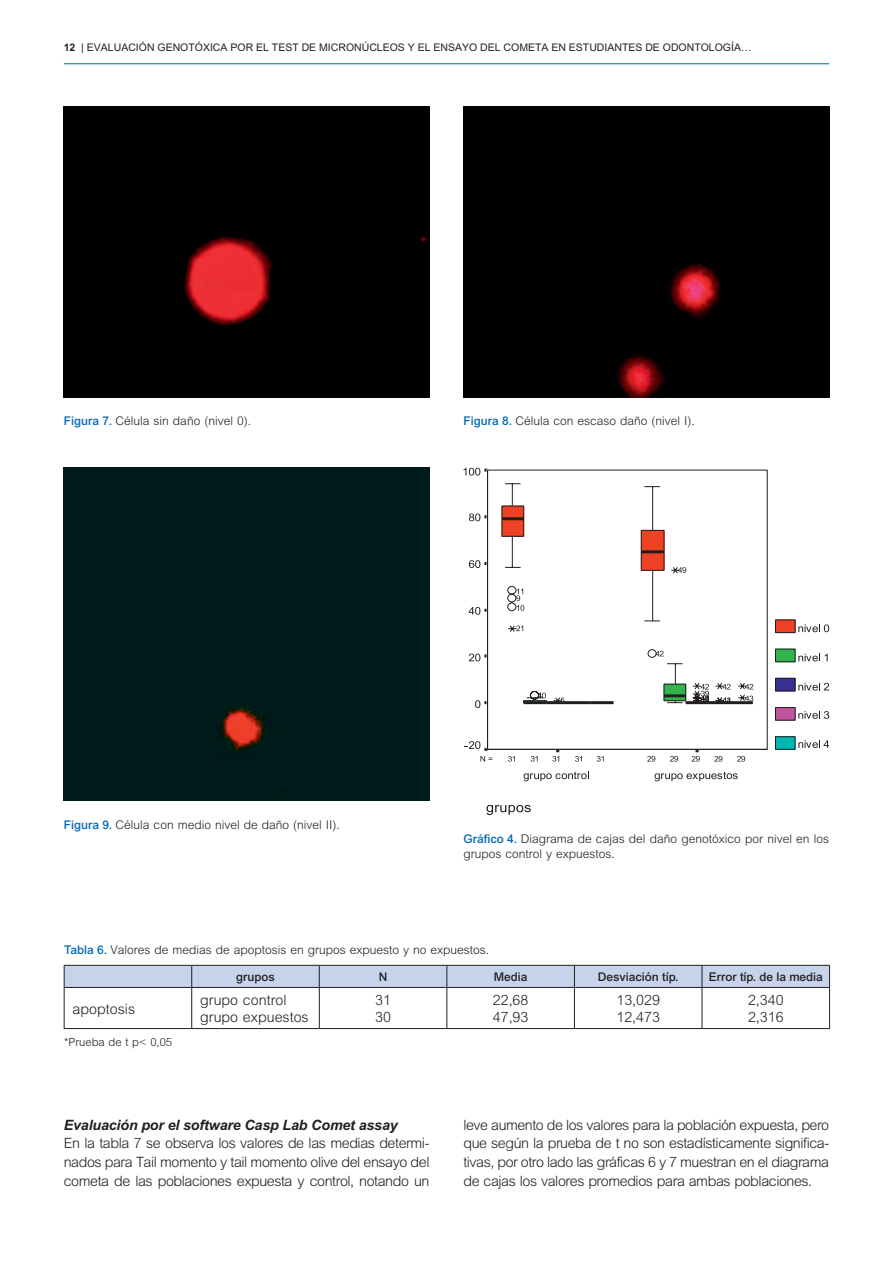
<style>
.page{position:relative;width:893px;height:1263px;background:#fff}
.page>*{position:absolute;margin:0;border:0;box-sizing:border-box;transform-origin:0 0}
._05-TXT_GRAL{font:300 14.25px/18.8px "M Arial";letter-spacing:-.03em;color:#231f20;text-align:justify}
.txt_gral_tbl{font:300 14.25px "M Arial";color:#231f20}
._04-LADILLO_TXT{font:italic 700 14.25px "M Arial";letter-spacing:-.01em;color:#231f20}
._04-PIE_FIGURAS{font:300 12px/15px "M Arial";color:#231f20}
.cabecera_tbl{font:500 12px "Arial";color:#231f20}
.txt_gral_tbl-2{font:300 11.25px "M Arial";color:#231f20}
.t1{font:10.5px "M Arial";color:#231f20}
.s1{font-weight:700}
.s2{font-family:"Arial";font-weight:500;color:#0168b3}
</style>
<div class="page">
<hr style="left:64px;top:63px;width:765px;height:1px;background:#0168b3">
<div style="left:64px;top:106px;width:365px;height:291px;background:#000"></div>
<div style="left:64px;top:468px;width:365px;height:333px;background:#001b1b"></div>
<div style="left:463px;top:106px;width:366px;height:291px;background:#000"></div>
<svg style="left:737px;top:756px;width:8px;height:6px"></svg>
<svg style="left:597px;top:756px;width:7px;height:6px"></svg>
<svg style="left:714px;top:756px;width:8px;height:6px"></svg>
<svg style="left:575px;top:756px;width:7px;height:6px"></svg>
<svg style="left:670px;top:756px;width:8px;height:6px"></svg>
<svg style="left:531px;top:756px;width:7px;height:6px"></svg>
<svg style="left:647px;top:756px;width:8px;height:6px"></svg>
<svg style="left:508px;top:756px;width:7px;height:6px"></svg>
<svg style="left:486px;top:805px;width:45px;height:10px"></svg>
<svg style="left:655px;top:771px;width:83px;height:10px"></svg>
<svg style="left:523px;top:771px;width:66px;height:10px"></svg>
<div style="left:775px;top:737px;width:20px;height:12px;background:#00b8b1"></div>
<div style="left:775px;top:736px;width:21px;height:14px;border:1px solid #231f20"></div>
<div style="left:775px;top:707px;width:20px;height:13px;background:#c2539f"></div>
<div style="left:775px;top:707px;width:21px;height:14px;border:1px solid #231f20"></div>
<div style="left:775px;top:678px;width:20px;height:13px;background:#3a2f92"></div>
<div style="left:775px;top:678px;width:21px;height:13px;border:1px solid #231f20"></div>
<div style="left:775px;top:649px;width:20px;height:13px;background:#31b44c"></div>
<div style="left:775px;top:649px;width:21px;height:13px;border:1px solid #231f20"></div>
<div style="left:775px;top:620px;width:20px;height:12px;background:#ef4225"></div>
<div style="left:775px;top:619px;width:21px;height:14px;border:1px solid #231f20"></div>
<svg style="left:798px;top:624px;width:31px;height:8px"></svg>
<svg style="left:798px;top:654px;width:30px;height:7px"></svg>
<svg style="left:798px;top:683px;width:31px;height:8px"></svg>
<svg style="left:798px;top:711px;width:31px;height:8px"></svg>
<svg style="left:798px;top:740px;width:31px;height:8px"></svg>
<svg style="left:465px;top:741px;width:27px;height:20px"></svg>
<svg style="left:475px;top:700px;width:11px;height:8px"></svg>
<svg style="left:469px;top:654px;width:17px;height:7px"></svg>
<svg style="left:469px;top:607px;width:17px;height:8px"></svg>
<svg style="left:469px;top:560px;width:17px;height:8px"></svg>
<svg style="left:469px;top:513px;width:17px;height:8px"></svg>
<svg style="left:463px;top:468px;width:25px;height:8px"></svg>
<svg style="left:552px;top:750px;width:7px;height:12px"></svg>
<svg style="left:692px;top:750px;width:8px;height:12px"></svg>
<svg style="left:487px;top:469px;width:281px;height:281px"></svg>
<svg style="left:667px;top:663px;width:86px;height:40px"></svg>
<svg style="left:678px;top:567px;width:8px;height:6px"></svg>
<svg style="left:527px;top:693px;width:86px;height:10px"></svg>
<svg style="left:655px;top:651px;width:8px;height:5px"></svg>
<svg style="left:516px;top:588px;width:8px;height:23px"></svg>
<svg style="left:516px;top:625px;width:7px;height:6px"></svg>
<svg style="left:64px;top:965px;width:766px;height:22px;background:#becae1"></svg>
<hr style="left:64px;top:987px;width:128px;height:1px;background:#231f20">
<hr style="left:64px;top:988px;width:1px;height:40px;background:#231f20">
<hr style="left:192px;top:987px;width:127px;height:1px;background:#231f20">
<hr style="left:191px;top:988px;width:1px;height:40px;background:#231f20">
<hr style="left:319px;top:987px;width:128px;height:1px;background:#231f20">
<hr style="left:319px;top:988px;width:1px;height:40px;background:#231f20">
<hr style="left:447px;top:987px;width:127px;height:1px;background:#231f20">
<hr style="left:446px;top:988px;width:1px;height:40px;background:#231f20">
<hr style="left:574px;top:987px;width:128px;height:1px;background:#231f20">
<hr style="left:574px;top:988px;width:1px;height:40px;background:#231f20">
<hr style="left:702px;top:987px;width:128px;height:1px;background:#231f20">
<hr style="left:702px;top:988px;width:1px;height:40px;background:#231f20">
<hr style="left:829px;top:988px;width:1px;height:40px;background:#231f20">
<hr style="left:64px;top:1028px;width:128px;height:1px;background:#231f20">
<hr style="left:192px;top:1028px;width:127px;height:1px;background:#231f20">
<hr style="left:319px;top:1028px;width:128px;height:1px;background:#231f20">
<hr style="left:447px;top:1028px;width:127px;height:1px;background:#231f20">
<hr style="left:574px;top:1028px;width:128px;height:1px;background:#231f20">
<hr style="left:702px;top:1028px;width:128px;height:1px;background:#231f20">
<p class="t1" style="left:64px;top:41px;width:689px"><span class="s1">12</span> | EVALUACIÓN GENOTÓXICA POR EL TEST DE MICRONÚCLEOS Y EL ENSAYO DEL COMETA EN ESTUDIANTES DE ODONTOLOGÍA…</p>
<p class="_04-PIE_FIGURAS" style="left:64px;top:413px;width:189px"><span class="s2">Figura 7.</span> Célula sin daño (nivel 0).</p>
<p class="_04-PIE_FIGURAS" style="left:463px;top:413px;width:233px"><span class="s2">Figura 8.</span> Célula con escaso daño (nivel I).</p>
<p class="_04-PIE_FIGURAS" style="left:64px;top:817px;width:277px"><span class="s2">Figura 9.</span> Célula con medio nivel de daño (nivel II).</p>
<p class="_04-PIE_FIGURAS" style="left:463px;top:831px;width:367px"><span class="s2">Gráfico 4.</span> Diagrama de cajas del daño genotóxico por nivel en los grupos control y expuestos.</p>
<p class="_04-PIE_FIGURAS" style="left:64px;top:942px;width:426px"><span class="s2">Tabla 6.</span> Valores de medias de apoptosis en grupos expuesto y no expuestos.</p>
<p class="cabecera_tbl" style="left:236px;top:970px;width:40px">grupos</p>
<p class="cabecera_tbl" style="left:379px;top:970px;width:10px">N</p>
<p class="cabecera_tbl" style="left:494px;top:970px;width:35px">Media</p>
<p class="cabecera_tbl" style="left:598px;top:970px;width:82px">Desviación típ.</p>
<p class="cabecera_tbl" style="left:709px;top:970px;width:116px">Error típ. de la media</p>
<p class="txt_gral_tbl" style="left:73px;top:1000px;width:64px">apoptosis</p>
<p class="txt_gral_tbl" style="left:200px;top:992px;width:88px">grupo control</p>
<p class="txt_gral_tbl" style="left:200px;top:1009px;width:110px">grupo expuestos</p>
<p class="txt_gral_tbl" style="left:375px;top:992px;width:17px">31</p>
<p class="txt_gral_tbl" style="left:375px;top:1009px;width:17px">30</p>
<p class="txt_gral_tbl" style="left:493px;top:992px;width:37px">22,68</p>
<p class="txt_gral_tbl" style="left:493px;top:1009px;width:37px">47,93</p>
<p class="txt_gral_tbl" style="left:616px;top:992px;width:45px">13,029</p>
<p class="txt_gral_tbl" style="left:616px;top:1009px;width:45px">12,473</p>
<p class="txt_gral_tbl" style="left:748px;top:992px;width:37px">2,340</p>
<p class="txt_gral_tbl" style="left:748px;top:1009px;width:37px">2,316</p>
<p class="txt_gral_tbl-2" style="left:64px;top:1036px;width:110px">*Prueba de t p&lt; 0,05</p>
<p class="_04-LADILLO_TXT" style="left:64px;top:1116px;width:335px">Evaluación por el software Casp Lab Comet assay</p>
<p class="_05-TXT_GRAL" style="left:64px;top:1134px;width:367px">En la tabla 7 se observa los valores de las medias determi&shy;nados para Tail momento y tail momento olive del ensayo del cometa de las poblaciones expuesta y control, notando un</p>
<p class="_05-TXT_GRAL" style="left:463px;top:1115px;width:367px">leve aumento de los valores para la población expuesta, pero que según la prueba de t no son estadísticamente significa&shy;tivas, por otro lado las gráficas 6 y 7 muestran en el diagrama de cajas los valores promedios para ambas poblaciones.</p>
</div>
